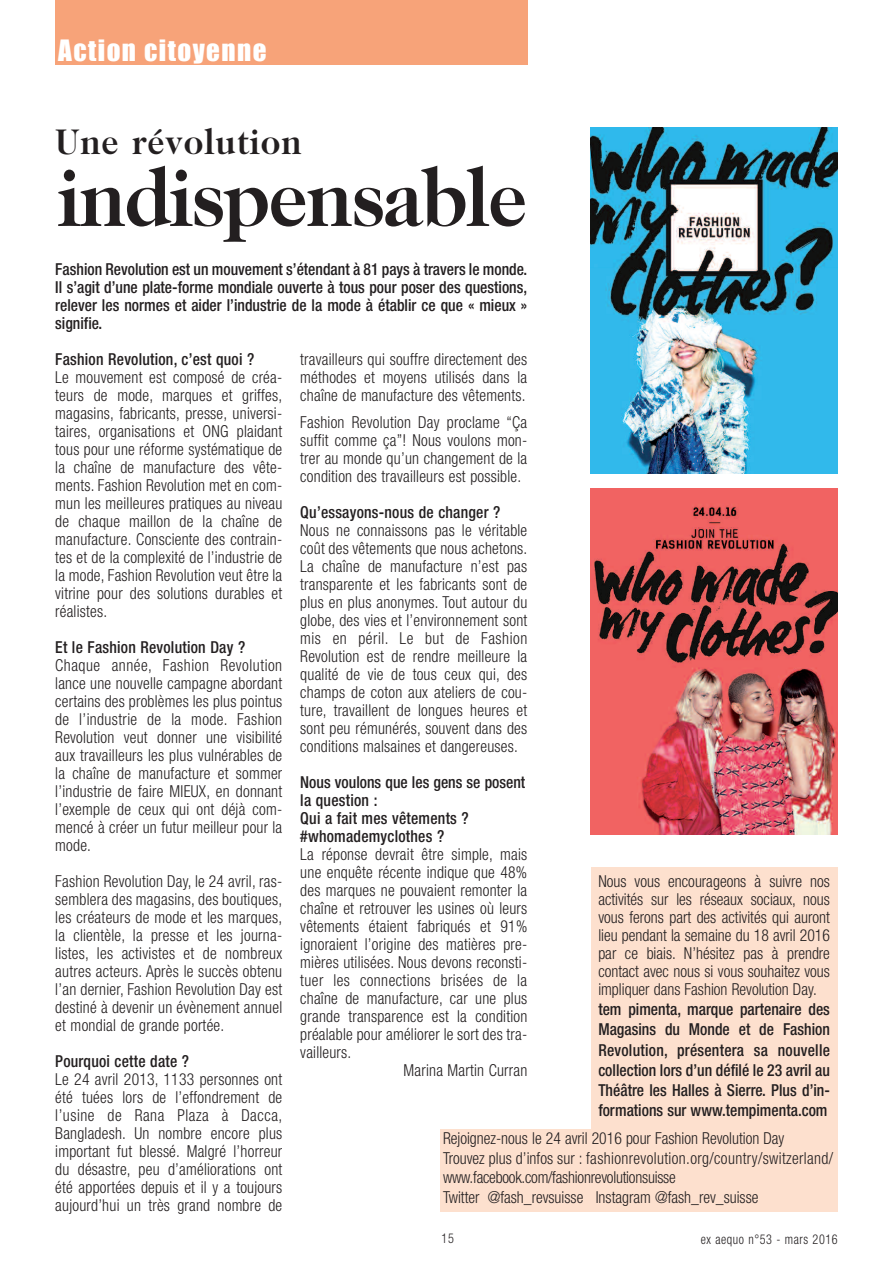
<style>
.page{position:relative;width:893px;height:1263px;background:#fff}
.page>*{position:absolute;margin:0;border:0;box-sizing:border-box;transform-origin:0 0}
.t1{font:700 82.5px "Caslon Two Twenty Four";letter-spacing:-.02em;color:#231f20;scale:.95 1}
.t2{font:700 36px "Caslon Two Twenty Four";letter-spacing:.03em;color:#231f20;scale:.95 1}
.t3{font:27px "Impact";letter-spacing:.055em;color:#fff}
.t4{font:300 condensed 16.5px/18px "Helvetica Neue";letter-spacing:.015em;color:#231f20;text-align:justify;scale:.95 1}
.t5{font:500 condensed 16.5px/18px "Helvetica Neue";letter-spacing:.015em;color:#231f20;text-align:justify;scale:.95 1}
.t6{font:300 condensed 13.5px "Helvetica Neue";letter-spacing:.05em;color:#231f20;scale:.9 1}
</style>
<div class="page">
<div style="left:55px;top:0;width:472px;height:65px;background:#f7a379"></div>
<img style="left:591px;top:128px;width:247px;height:346px">
<img style="left:591px;top:488px;width:247px;height:347px">
<div style="left:591px;top:867px;width:246px;height:281px;background:#fde0ce"></div>
<div style="left:440px;top:1129px;width:398px;height:83px;background:#fde0ce"></div>
<h3 class="t3" style="left:58px;top:34px;width:210px">Action citoyenne</h3>
<h2 class="t2" style="left:55px;top:128px;width:261px">Une révolution</h2>
<h1 class="t1" style="left:58px;top:166px;width:496px">indispensable</h1>
<p class="t5" style="left:55px;top:262px;width:498px">Fashion Revolution est un mouvement s’étendant à 81 pays à travers le monde.<br>Il s’agit d’une plate-forme mondiale ouverte à tous pour poser des questions, relever les normes et aider l’industrie de la mode à établir ce que « mieux » signifie.</p>
<p class="t5" style="left:55px;top:351px;width:211px">Fashion Revolution, c’est quoi ?</p>
<p class="t4" style="left:55px;top:369px;width:240px">Le mouvement est composé de créa&shy;teurs de mode, marques et griffes, magasins, fabricants, presse, universi&shy;taires, organisations et ONG plaidant tous pour une réforme systématique de la chaîne de manufacture des vête&shy;ments. Fashion Revolution met en com&shy;mun les meilleures pratiques au niveau de chaque maillon de la chaîne de manufacture. Consciente des contrain&shy;tes et de la complexité de l’industrie de la mode, Fashion Revolution veut être la vitrine pour des solutions durables et réalistes.</p>
<p class="t5" style="left:55px;top:639px;width:202px">Et le Fashion Revolution Day ?</p>
<p class="t4" style="left:55px;top:657px;width:240px">Chaque année, Fashion Revolution lance une nouvelle campagne abordant certains des problèmes les plus pointus de l’industrie de la mode. Fashion Revolution veut donner une visibilité aux travailleurs les plus vulnérables de la chaîne de manufacture et sommer l’industrie de faire MIEUX, en donnant l’exemple de ceux qui ont déjà com&shy;mencé à créer un futur meilleur pour la mode.</p>
<p class="t4" style="left:55px;top:873px;width:240px">Fashion Revolution Day, le 24 avril, ras&shy;semblera des magasins, des boutiques, les créateurs de mode et les marques, la clientèle, la presse et les journa&shy;listes, les activistes et de nombreux autres acteurs. Après le succès obtenu l’an dernier, Fashion Revolution Day est destiné à devenir un évènement annuel et mondial de grande portée.</p>
<p class="t5" style="left:55px;top:1053px;width:143px">Pourquoi cette date ?</p>
<p class="t4" style="left:55px;top:1071px;width:240px">Le 24 avril 2013, 1133 personnes ont été tuées lors de l’effondrement de l’usine de Rana Plaza à Dacca, Bangladesh. Un nombre encore plus important fut blessé. Malgré l’horreur du désastre, peu d’améliorations ont été apportées depuis et il y a toujours aujourd’hui un très grand nombre de</p>
<p class="t4" style="left:300px;top:351px;width:240px">travailleurs qui souffre directement des méthodes et moyens utilisés dans la chaîne de manufacture des vêtements.</p>
<p class="t4" style="left:300px;top:414px;width:240px">Fashion Revolution Day proclame “Ça suffit comme ça”! Nous voulons mon&shy;trer au monde qu’un changement de la condition des travailleurs est possible.</p>
<p class="t5" style="left:300px;top:504px;width:212px">Qu’essayons-nous de changer ?</p>
<p class="t4" style="left:300px;top:522px;width:240px">Nous ne connaissons pas le véritable coût des vêtements que nous achetons.<br>La chaîne de manufacture n’est pas transparente et les fabricants sont de plus en plus anonymes. Tout autour du globe, des vies et l’environnement sont mis en péril. Le but de Fashion Revolution est de rendre meilleure la qualité de vie de tous ceux qui, des champs de coton aux ateliers de cou&shy;ture, travaillent de longues heures et sont peu rémunérés, souvent dans des conditions malsaines et dangereuses.</p>
<p class="t5" style="left:300px;top:774px;width:238px;text-align:left">Nous voulons que les gens se posent la question :<br>Qui a fait mes vêtements ? #whomademyclothes ?</p>
<p class="t4" style="left:300px;top:846px;width:240px">La réponse devrait être simple, mais</p>
<p class="t4" style="left:300px;top:864px;width:240px">une enquête récente indique que 48%</p>
<p class="t4" style="left:300px;top:882px;width:240px">des marques ne pouvaient remonter la</p>
<p class="t4" style="left:300px;top:900px;width:240px">chaîne et retrouver les usines où leurs</p>
<p class="t4" style="left:300px;top:918px;width:240px">vêtements étaient fabriqués et 91%</p>
<p class="t4" style="left:300px;top:936px;width:240px">ignoraient l’origine des matières pre-</p>
<p class="t4" style="left:300px;top:954px;width:240px">mières utilisées. Nous devons reconsti-</p>
<p class="t4" style="left:300px;top:972px;width:240px">tuer les connections brisées de la</p>
<p class="t4" style="left:300px;top:990px;width:240px">chaîne de manufacture, car une plus</p>
<p class="t4" style="left:300px;top:1008px;width:240px">grande transparence est la condition</p>
<p class="t4" style="left:300px;top:1026px;width:240px">préalable pour améliorer le sort des tra-</p>
<p class="t4" style="left:300px;top:1044px;width:55px">vailleurs.</p>
<p class="t4" style="left:404px;top:1062px;width:132px">Marina Martin Curran</p>
<p class="t4" style="left:598px;top:873px;width:245px">Nous vous encourageons à suivre nos activités sur les réseaux sociaux, nous vous ferons part des activités qui auront lieu pendant la semaine du 18 avril 2016 par ce biais. N’hésitez pas à prendre contact avec nous si vous souhaitez vous impliquer dans Fashion Revolution Day.</p>
<p class="t5" style="left:598px;top:1000px;width:245px;line-height:20.2px">tem pimenta, marque partenaire des Magasins du Monde et de Fashion Revolution, présentera sa nouvelle collection lors d’un défilé le 23 avril au Théâtre les Halles à Sierre. Plus d’in&shy;formations sur www.tempimenta.com</p>
<p class="t4" style="left:443px;top:1130px;width:412px;line-height:19.5px;text-align:left">Rejoignez-nous le 24 avril 2016 pour Fashion Revolution Day<br>Trouvez plus d’infos sur : fashionrevolution.org/country/switzerland/ www.facebook.com/fashionrevolutionsuisse<br>Twitter @fash_revsuisse Instagram @fash_rev_suisse</p>
<p class="t6" style="left:442px;top:1233px;width:15px">15</p>
<p class="t6" style="left:701px;top:1234px;width:154px">ex aequo n°53 - mars 2016</p>
</div>
